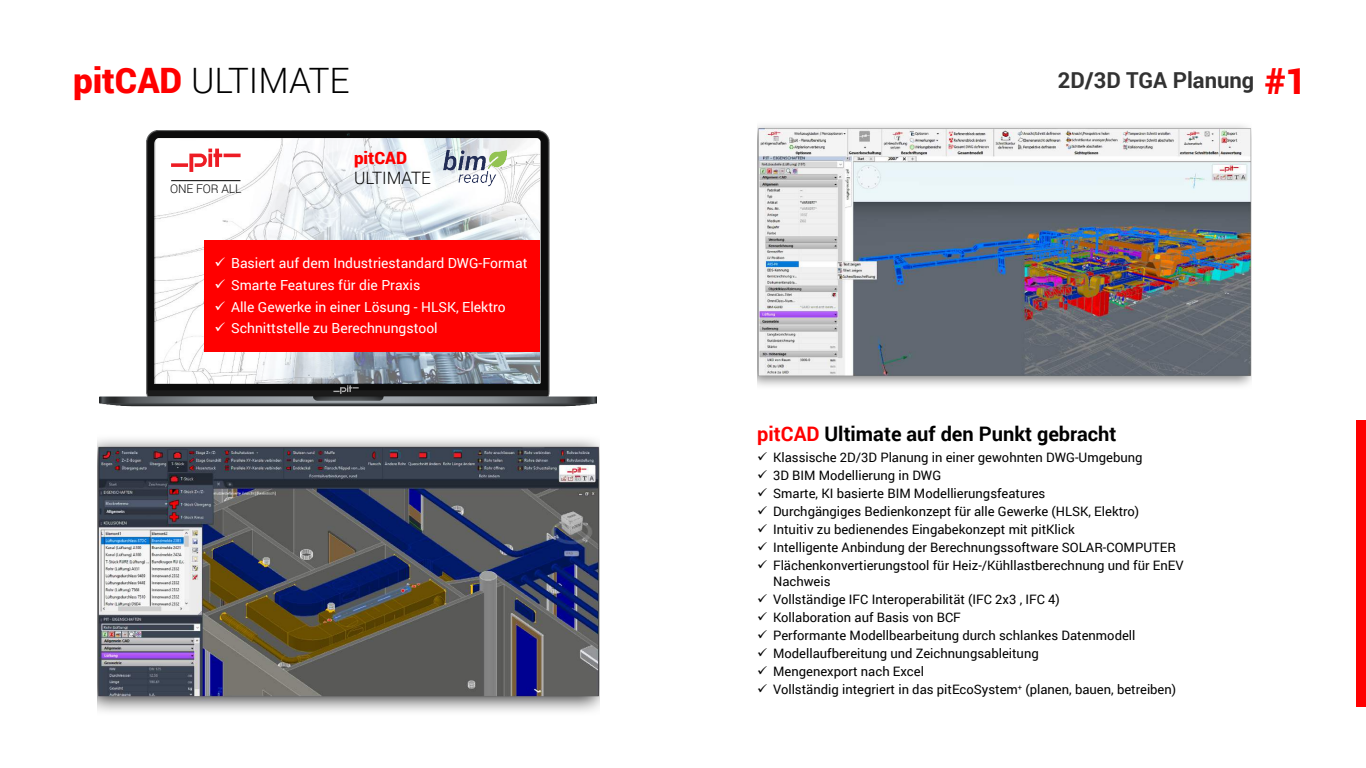
<style>
.page{position:relative;width:1366px;height:768px;background:#fff}
.page>*{position:absolute;margin:0;border:0;box-sizing:border-box;transform-origin:0 0}
.t1{font:300 35px "Roboto";color:#000}
.t2{font:700 22px "Roboto";color:#323232}
.t3{font:700 20px "Roboto";color:#000}
.t4{font:300 17px "Roboto";color:#000}
.t5{font:900 17px "Roboto";color:#f00}
.t6{font:13.9px/21.9px "Roboto";color:#fff}
.t7{font:13px/18.1px "Roboto";color:#000}
.t8{font:300 12px "Roboto";letter-spacing:-.01em;color:#000}
.s1{font-weight:900;color:#f00}
.s2{font-weight:900;font-size:36px;color:#f00}
.s3{color:#f00}
</style>
<div class="page">
<img style="left:98px;top:439px;width:502px;height:273px">
<div style="left:1357px;top:420px;width:9px;height:287px;background:#f00"></div>
<img style="left:757px;top:125px;width:494px;height:261px">
<img style="left:99px;top:130px;width:497px;height:277px">
<svg style="left:333px;top:385px;width:26px;height:9px"></svg>
<img style="left:154px;top:138px;width:386px;height:246px">
<div style="left:205px;top:241px;width:335px;height:111px;background:#f00"></div>
<hr style="left:171px;top:180px;width:69px;height:1px;background:#000">
<svg style="left:171px;top:149px;width:70px;height:23px"></svg>
<img style="left:444px;top:148px;width:62px;height:38px">
<h1 class="t1" style="left:73px;top:60px;width:278px"><span class="s1">pitCAD</span> ULTIMATE</h1>
<h2 class="t2" style="left:1058px;top:71px;width:250px">2D/3D TGA Planung <span class="s2">#1</span></h2>
<p class="t8" style="left:170px;top:182px;width:73px">ONE FOR ALL</p>
<h3 class="t5" style="left:354px;top:151px;width:55px">pitCAD</h3>
<h3 class="t4" style="left:354px;top:168px;width:79px">ULTIMATE</h3>
<p class="t6" style="left:231px;top:253px;width:298px">Basiert auf dem Industriestandard DWG-Format Smarte Features für die Praxis<br>Alle Gewerke in einer Lösung - HLSK, Elektro Schnittstelle zu Berechnungstool</p>
<h3 class="t3" style="left:757px;top:426px;width:361px"><span class="s3">pitCAD</span> Ultimate auf den Punkt gebracht</h3>
<p class="t7" style="left:773px;top:449px;width:412px">Klassische 2D/3D Planung in einer gewohnten DWG-Umgebung<br>3D BIM Modellierung in DWG<br>Smarte, KI basierte BIM Modellierungsfeatures<br>Durchgängiges Bedienkonzept für alle Gewerke (HLSK, Elektro)<br>Intuitiv zu bedienendes Eingabekonzept mit pitKlick<br>Intelligente Anbindung der Berechnungssoftware SOLAR-COMPUTER Flächenkonvertierungstool für Heiz-/Kühllastberechnung und für EnEV</p>
<p class="t7" style="left:773px;top:573px;width:405px">Nachweis<br>Vollständige IFC Interoperabilität (IFC 2x3 , IFC 4)<br>Kollaboration auf Basis von BCF<br>Performante Modellbearbeitung durch schlankes Datenmodell Modellaufbereitung und Zeichnungsableitung<br>Mengenexport nach Excel<br>Vollständig integriert in das pitEcoSystem<sup>+</sup> (planen, bauen, betreiben)</p>
</div>
